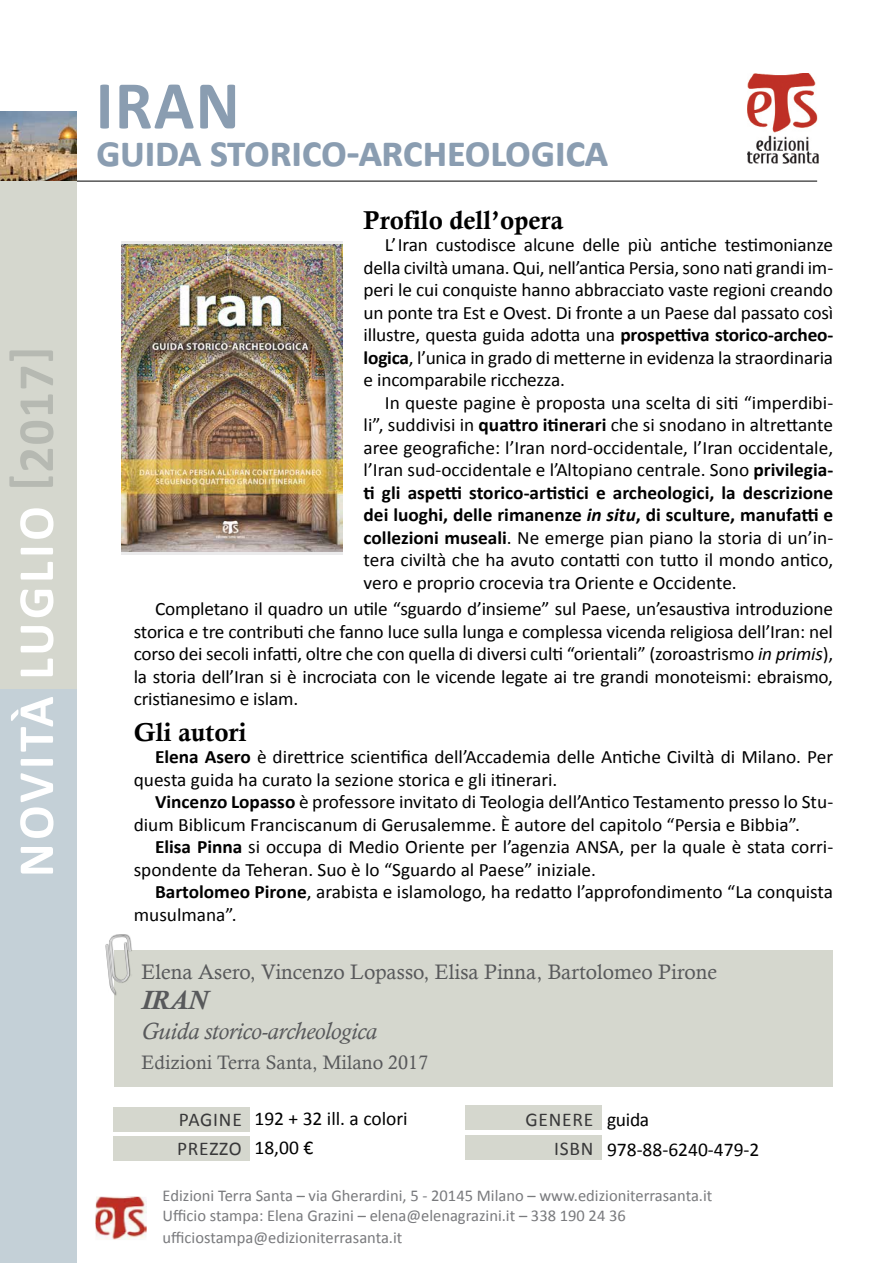
<style>
.page{position:relative;width:893px;height:1263px;background:#fff}
.page>*{position:absolute;margin:0;border:0;box-sizing:border-box;transform-origin:0 0}
.t1{font:700 69px "Calibri";color:#8a9db1}
.t2{font:700 51px "Calibri";letter-spacing:.07em;color:#fff}
.t3{font:700 51px "Calibri";color:#b6b9b2}
.t4{font:700 45px "Calibri";letter-spacing:-.02em;color:#8a9db1}
.t5{font:italic 700 27px "Calisto";color:#58595b}
.t6{font:25.8px "Calis MT Bol";color:#000}
.t7{font:italic 24px "Calisto";letter-spacing:-.01em;color:#58595b}
.t8{font:21px "Calisto";color:#58595b}
.t9{font:19.5px/30px "Calibri";color:#000}
.t10{font:19.5px "Calisto";color:#58595b}
.t11{font:19.5px/29.5px "Calibri";letter-spacing:.04em;color:#383839}
.t12{font:18.9px/22.5px "Calibri";letter-spacing:-.01em;color:#000}
.t13{font:700 18.9px "Calibri";color:#000}
.t14{font:16.5px/19.2px "Calibri";color:#797a7d}
.s1{font-weight:700}
.s2{font-style:italic}
</style>
<div class="page">
<img style="left:95px;top:1196px;width:52px;height:44px">
<img style="left:748px;top:73px;width:71px;height:90px">
<img style="left:0;top:111px;width:77px;height:52px">
<div style="left:0;top:689px;width:77px;height:574px;background:#c4d0d7"></div>
<hr style="left:77px;top:181px;width:740px;height:1px;background:#000">
<div style="left:0;top:163px;width:77px;height:526px;background:#d5d7ce"></div>
<div style="left:114px;top:950px;width:719px;height:137px;background:#d5d7ce"></div>
<div style="left:105px;top:934px;width:27px;height:62px;background:#000;opacity:.43"></div>
<img style="left:105px;top:935px;width:26px;height:60px">
<div style="left:465px;top:1134px;width:137px;height:25px;background:#d5d7ce"></div>
<div style="left:465px;top:1105px;width:137px;height:25px;background:#d5d7ce"></div>
<div style="left:114px;top:1136px;width:136px;height:25px;background:#d5d7ce"></div>
<div style="left:114px;top:1107px;width:136px;height:24px;background:#d5d7ce"></div>
<img style="left:121px;top:244px;width:221px;height:308px">
<h2 class="t3" style="left:-3px;top:363px;width:18px;rotate:-90deg">[</h2>
<h2 class="t3" style="left:3px;top:473px;width:110px;rotate:-90deg">2017</h2>
<h2 class="t3" style="left:-3px;top:491px;width:18px;rotate:-90deg">]</h2>
<h2 class="t2" style="left:3px;top:877px;width:372px;rotate:-90deg">NOVITÀ LUGLIO</h2>
<h1 class="t1" style="left:96px;top:61px;width:146px">IRAN</h1>
<h3 class="t4" style="left:96px;top:122px;width:514px">guida storico-archeologica</h3>
<h3 class="t6" style="left:364px;top:205px;width:201px">Profilo dell’opera</h3>
<p class="t12" style="left:385px;top:234px;width:450px">’L Iran custodisce alcune delle più antiche testimonianze</p>
<p class="t12" style="left:364px;top:279px;width:471px">peri le cui conquiste hanno abbracciato vaste regioni creando</p>
<p class="t12" style="left:364px;top:256px;width:471px">della civiltà umana. Qui, nell’antica Persia, sono nati grandi im-</p>
<p class="t12" style="left:364px;top:301px;width:471px">un ponte tra Est e Ovest. Di fronte a un Paese dal passato così</p>
<p class="t12" style="left:364px;top:346px;width:471px"><span class="s1">logica</span> ’l, unica in grado di metterne in evidenza la straordinaria</p>
<p class="t12" style="left:364px;top:324px;width:471px">illustre, questa guida adotta una <span class="s1">prospettiva storico-archeo-</span></p>
<p class="t12" style="left:364px;top:369px;width:203px">e incomparabile ricchezza.</p>
<p class="t12" style="left:364px;top:414px;width:471px">,”l i suddivisi in <span class="s1">quattro itinerari</span> che si snodano in altrettante</p>
<p class="t12" style="left:385px;top:391px;width:450px">In queste pagine è proposta una scelta di siti “imperdibi-</p>
<p class="t12" style="left:364px;top:436px;width:471px">aree geografiche ’l: Iran nord-occidentale ’l, Iran occidentale,</p>
<p class="t13" style="left:364px;top:480px;width:471px">ti gli aspetti storico-artistici e archeologici, la descrizione</p>
<p class="t12" style="left:364px;top:459px;width:471px">’l Iran sud-occidentale ’le Altopiano centrale. Sono <span class="s1">privilegia-</span></p>
<p class="t13" style="left:364px;top:503px;width:471px">dei luoghi, delle rimanenze <span class="s2">in situ</span>, di sculture, manufatti e</p>
<p class="t12" style="left:364px;top:549px;width:471px">tera civiltà che ha avuto contatti con tutto il mondo antico,</p>
<p class="t12" style="left:364px;top:526px;width:471px"><span class="s1">collezioni museali</span>. Ne emerge pian piano la storia di un i n’ -</p>
<p class="t12" style="left:155px;top:569px;width:679px;line-height:26.7px;text-indent:209px">vero e proprio crocevia tra Oriente e Occidente.<br>Completano il quadro un utile “sguardo ’d insieme” sul Paese, un’esaustiva introduzione</p>
<p class="t12" style="left:134px;top:620px;width:701px;text-align:justify">storica e tre contributi che fanno luce sulla lunga e complessa vicenda religiosa dell’Iran: nel corso dei secoli infatti, oltre che con quella di diversi culti “orientali” (zoroastrismo <span class="s2">in primis</span> ,( la storia dell’Iran si è incrociata con le vicende legate ai tre grandi monoteismi: ebraismo, cristianesimo e islam.</p>
<h3 class="t6" style="left:134px;top:717px;width:114px">Gli autori</h3>
<p class="t12" style="left:134px;top:746px;width:701px;text-indent:21px"><span class="s1">Elena Asero</span> è direttrice scientifica dell’Accademia delle Antiche Civiltà di Milano. Per questa guida ha curato la sezione storica e gli itinerari.</p>
<p class="t12" style="left:134px;top:813px;width:668px">dium Biblicum Franciscanum di Gerusalemme È. autore del capitolo “Persia e Bibbia .“</p>
<p class="t12" style="left:155px;top:791px;width:680px"><span class="s1">Vincenzo Lopasso</span> è professore invitato di Teologia dell’Antico Testamento presso lo Stu-</p>
<p class="t12" style="left:155px;top:836px;width:680px"><span class="s1">Elisa Pinna</span> si occupa di Medio Oriente per ’l agenzia ANSA, per la quale è stata corri-</p>
<p class="t12" style="left:134px;top:881px;width:701px;text-indent:21px"><span class="s1">Bartolomeo Pirone</span>, arabista e islamologo, ha redatto ’l approfondimento “La conquista musulmana .“</p>
<p class="t12" style="left:134px;top:858px;width:464px">spondente da Teheran. Suo loè “Sguardo al Paese” iniziale.</p>
<p class="t8" style="left:142px;top:960px;width:577px">Elena Asero, Vincenzo Lopasso, Elisa Pinna, Bartolomeo Pirone</p>
<h3 class="t5" style="left:142px;top:984px;width:67px">IRAN</h3>
<p class="t7" style="left:142px;top:1017px;width:237px">Guida storico-archeologica</p>
<p class="t10" style="left:142px;top:1051px;width:288px">Edizioni Terra Santa, Milano 2017</p>
<p class="t11" style="left:177px;top:1104px;width:66px">PAGINE<br>PREZZO</p>
<p class="t9" style="left:254px;top:1103px;width:155px">192 + 32 ill a. colori<br>18,00 €</p>
<p class="t9" style="left:607px;top:1104px;width:154px">guida<br>978-88-6240-479-2</p>
<p class="t11" style="left:525px;top:1104px;width:69px;text-align:right">GENERE<br>ISBN</p>
<p class="t14" style="left:163px;top:1186px;width:551px">Edizioni Terra Santa – via Gherardini -5, 20145 Milano – www.edizioniterrasanta i t.<br>Ufficio stampa: Elena Grazini – elena@elenagrazini –i t. 338 190 24 36</p>
<p class="t14" style="left:163px;top:1228px;width:241px">ufficiostampa@edizioniterrasanta i t.</p>
</div>
